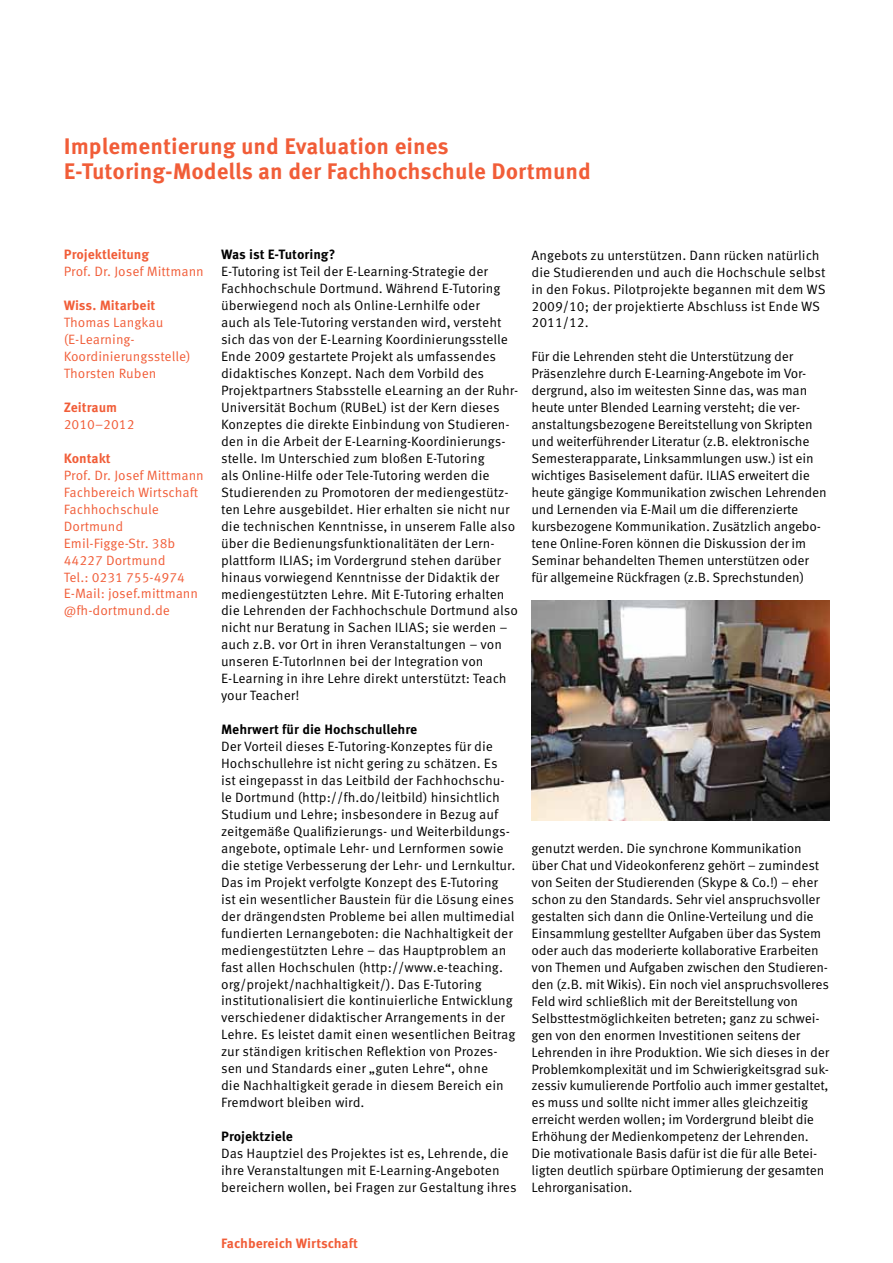
<style>
.page{position:relative;width:893px;height:1263px;background:#fff}
.page>*{position:absolute;margin:0;border:0;box-sizing:border-box;transform-origin:0 0}
.t1{font:700 22.5px/25.5px "Meta Corr";color:#f15d38}
.t2{font:13.5px/17px "Meta Corr";letter-spacing:-.01em;color:#000}
.t3{font:13.5px/17px "Meta Corr";color:#f15d38}
.t4{font:700 13.5px "Meta Corr";color:#f15d38}
.t5{font:700 13.5px "Meta Corr";letter-spacing:-.005em;color:#000}
</style>
<div class="page">
<img style="left:531px;top:600px;width:298px;height:221px">
<h1 class="t1" style="left:64px;top:133px;width:529px">Implementierung und Evaluation eines<br>E-Tutoring-Modells an der Fachhochschule Dortmund</h1>
<p class="t4" style="left:64px;top:247px;width:87px">Projektleitung</p>
<p class="t3" style="left:64px;top:263px;width:142px">Prof. Dr. Josef Mittmann</p>
<p class="t4" style="left:64px;top:297px;width:93px">Wiss. Mitarbeit</p>
<p class="t3" style="left:64px;top:314px;width:128px">Thomas Langkau (E-Learning-<br>Koordinierungsstelle)<br>Thorsten Ruben</p>
<p class="t4" style="left:64px;top:399px;width:55px">Zeitraum</p>
<p class="t3" style="left:64px;top:416px;width:72px">2010–2012</p>
<p class="t4" style="left:64px;top:450px;width:49px">Kontakt</p>
<p class="t3" style="left:64px;top:467px;width:142px">Prof. Dr. Josef Mittmann<br>Fachbereich Wirtschaft<br>Fachhochschule<br>Dortmund<br>Emil-Figge-Str. 38b<br>44227 Dortmund<br>Tel.: 0231 755-4974<br>E-Mail: josef.mittmann @fh-dortmund.de</p>
<p class="t5" style="left:221px;top:247px;width:116px">Was ist E-Tutoring?</p>
<p class="t2" style="left:221px;top:263px;width:299px">E-Tutoring ist Teil der E-Learning-Strategie der Fachhochschule Dortmund. Während E-Tutoring überwiegend noch als Online-Lernhilfe oder<br>auch als Tele-Tutoring verstanden wird, versteht sich das von der E-Learning Koordinierungsstelle Ende 2009 gestartete Projekt als umfassendes didaktisches Konzept. Nach dem Vorbild des Projektpartners Stabsstelle eLearning an der Ruhr-Universität Bochum (RUBeL) ist der Kern dieses Konzeptes die direkte Einbindung von Studieren&shy;den in die Arbeit der E-Learning-Koordinierungs&shy;stelle. Im Unterschied zum bloßen E-Tutoring<br>als Online-Hilfe oder Tele-Tutoring werden die Studierenden zu Promotoren der mediengestütz&shy;ten Lehre ausgebildet. Hier erhalten sie nicht nur die technischen Kenntnisse, in unserem Falle also über die Bedienungsfunktionalitäten der Lern&shy;plattform ILIAS; im Vordergrund stehen darüber hinaus vorwiegend Kenntnisse der Didaktik der mediengestützten Lehre. Mit E-Tutoring erhalten die Lehrenden der Fachhochschule Dortmund also nicht nur Beratung in Sachen ILIAS; sie werden – auch z.B. vor Ort in ihren Veranstaltungen – von unseren E-TutorInnen bei der Integration von E-Learning in ihre Lehre direkt unterstützt: Teach your Teacher!</p>
<p class="t5" style="left:221px;top:721px;width:198px">Mehrwert für die Hochschullehre</p>
<p class="t2" style="left:221px;top:738px;width:296px">Der Vorteil dieses E-Tutoring-Konzeptes für die Hochschullehre ist nicht gering zu schätzen. Es ist eingepasst in das Leitbild der Fachhochschu&shy;le Dortmund (http://fh.do/leitbild) hinsichtlich Studium und Lehre; insbesondere in Bezug auf zeitgemäße Qualifizierungs- und Weiterbildungs&shy;angebote, optimale Lehr- und Lernformen sowie die stetige Verbesserung der Lehr- und Lernkultur.<br>Das im Projekt verfolgte Konzept des E-Tutoring ist ein wesentlicher Baustein für die Lösung eines der drängendsten Probleme bei allen multimedial fundierten Lernangeboten: die Nachhaltigkeit der mediengestützten Lehre – das Hauptproblem an fast allen Hochschulen (http://www.e-teaching. org/projekt/nachhaltigkeit/). Das E-Tutoring institutionalisiert die kontinuierliche Entwicklung verschiedener didaktischer Arrangements in der Lehre. Es leistet damit einen wesentlichen Beitrag zur ständigen kritischen Reflektion von Prozes&shy;sen und Standards einer „guten Lehre“, ohne<br>die Nachhaltigkeit gerade in diesem Bereich ein Fremdwort bleiben wird.</p>
<p class="t5" style="left:221px;top:1128px;width:73px">Projektziele</p>
<p class="t2" style="left:221px;top:1145px;width:297px">Das Hauptziel des Projektes ist es, Lehrende, die ihre Veranstaltungen mit E-Learning-Angeboten bereichern wollen, bei Fragen zur Gestaltung ihres</p>
<p class="t2" style="left:531px;top:246px;width:296px">Angebots zu unterstützen. Dann rücken natürlich die Studierenden und auch die Hochschule selbst in den Fokus. Pilotprojekte begannen mit dem WS 2009/10; der projektierte Abschluss ist Ende WS 2011/12.</p>
<p class="t2" style="left:531px;top:348px;width:297px">Für die Lehrenden steht die Unterstützung der Präsenzlehre durch E-Learning-Angebote im Vor&shy;dergrund, also im weitesten Sinne das, was man heute unter Blended Learning versteht; die ver&shy;anstaltungsbezogene Bereitstellung von Skripten und weiterführender Literatur (z.B. elektronische Semesterapparate, Linksammlungen usw.) ist ein wichtiges Basiselement dafür. ILIAS erweitert die heute gängige Kommunikation zwischen Lehrenden und Lernenden via E-Mail um die differenzierte kursbezogene Kommunikation. Zusätzlich angebo&shy;tene Online-Foren können die Diskussion der im Seminar behandelten Themen unterstützen oder für allgemeine Rückfragen (z.B. Sprechstunden)</p>
<p class="t2" style="left:531px;top:840px;width:299px">genutzt werden. Die synchrone Kommunikation über Chat und Videokonferenz gehört – zumindest von Seiten der Studierenden (Skype &amp; Co.!) – eher schon zu den Standards. Sehr viel anspruchsvoller gestalten sich dann die Online-Verteilung und die Einsammlung gestellter Aufgaben über das System oder auch das moderierte kollaborative Erarbeiten von Themen und Aufgaben zwischen den Studieren&shy;den (z.B. mit Wikis). Ein noch viel anspruchsvolleres Feld wird schließlich mit der Bereitstellung von Selbsttestmöglichkeiten betreten; ganz zu schwei&shy;gen von den enormen Investitionen seitens der Lehrenden in ihre Produktion. Wie sich dieses in der Problemkomplexität und im Schwierigkeitsgrad suk&shy;zessiv kumulierende Portfolio auch immer gestaltet, es muss und sollte nicht immer alles gleichzeitig erreicht werden wollen; im Vordergrund bleibt die Erhöhung der Medienkompetenz der Lehrenden.<br>Die motivationale Basis dafür ist die für alle Betei&shy;ligten deutlich spürbare Optimierung der gesamten Lehrorganisation.</p>
<p class="t4" style="left:221px;top:1235px;width:138px">Fachbereich Wirtschaft</p>
</div>
